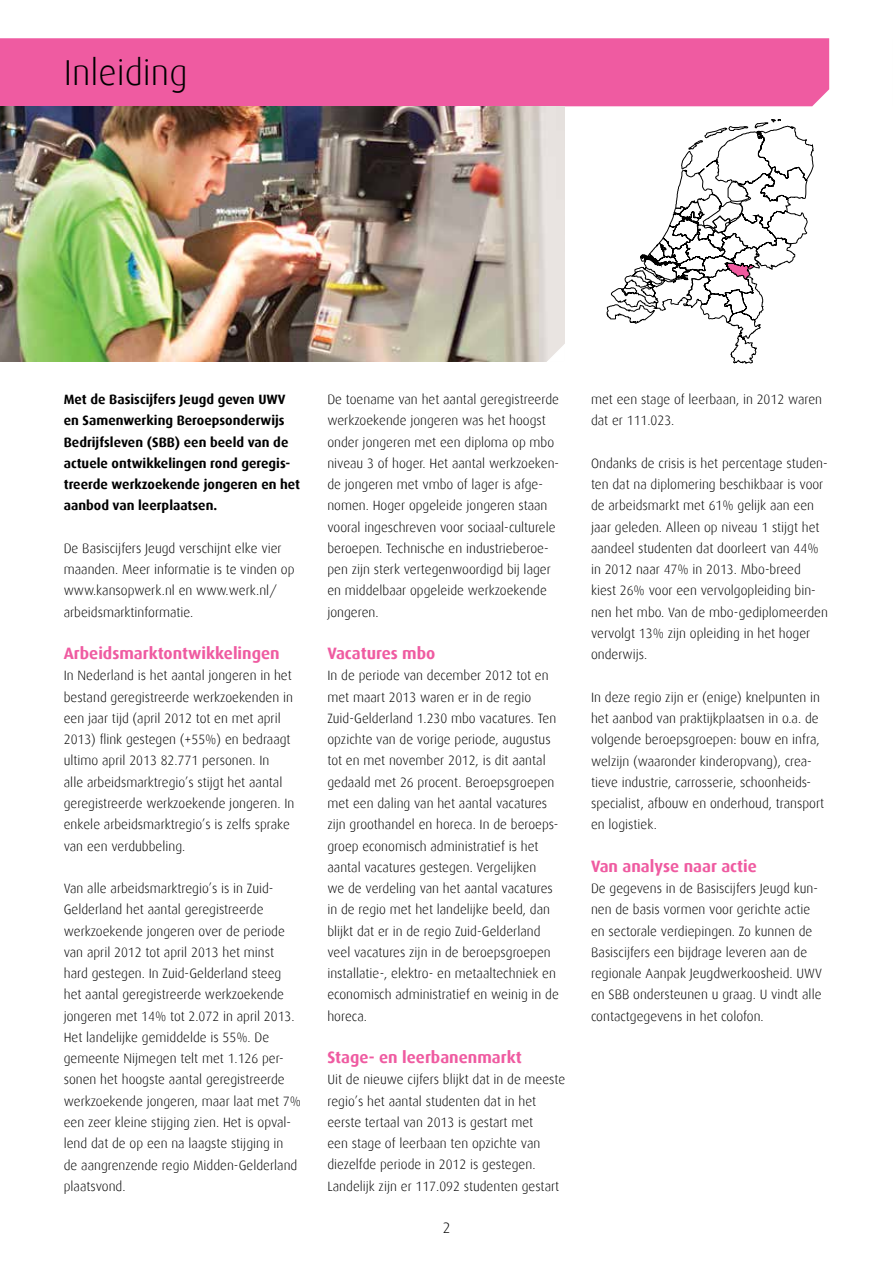
<style>
.page{position:relative;width:893px;height:1263px;background:#fff}
.page>*{position:absolute;margin:0;border:0;box-sizing:border-box;transform-origin:0 0}
.t1{font:300 36px "Dax";color:#000}
.t2{font:700 16.5px "Dax";color:#ef5ba1}
.t3{font:300 15px "Dax";color:#000}
.t4{font:300 13.5px/21.3px "Dax";color:#000}
.t5{font:700 13.5px/21.3px "Dax";color:#000}
</style>
<div class="page">
<div style="left:0;top:38px;width:829px;height:68px;background:#ef5ba1"></div>
<img style="left:0;top:107px;width:565px;height:255px">
<svg style="left:546px;top:341px;width:19px;height:21px"></svg>
<svg style="left:607px;top:119px;width:206px;height:244px"></svg>
<h1 class="t1" style="left:64px;top:53px;width:125px">Inleiding</h1>
<p class="t5" style="left:64px;top:389px;width:238px">Met de Basiscijfers Jeugd geven UWV en Samenwerking Beroepsonderwijs Bedrijfsleven (SBB) een beeld van de actuele ontwikkelingen rond geregis&shy;treerde werkzoekende jongeren en het aanbod van leerplaatsen.</p>
<p class="t4" style="left:64px;top:538px;width:232px">De Basiscijfers Jeugd verschijnt elke vier maanden. Meer informatie is te vinden op www.kansopwerk.nl en www.werk.nl/ arbeidsmarktinformatie.</p>
<p class="t2" style="left:64px;top:644px;width:217px">Arbeidsmarktontwikkelingen</p>
<p class="t4" style="left:64px;top:665px;width:232px">In Nederland is het aantal jongeren in het bestand geregistreerde werkzoekenden in een jaar tijd (april 2012 tot en met april 2013) flink gestegen (+55%) en bedraagt ultimo april 2013 82.771 personen. In<br>alle arbeidsmarktregio’s stijgt het aantal geregistreerde werkzoekende jongeren. In enkele arbeidsmarktregio’s is zelfs sprake van een verdubbeling.</p>
<p class="t4" style="left:64px;top:878px;width:239px">Van alle arbeidsmarktregio’s is in Zuid-Gelderland het aantal geregistreerde werkzoekende jongeren over de periode van april 2012 tot april 2013 het minst hard gestegen. In Zuid-Gelderland steeg het aantal geregistreerde werkzoekende jongeren met 14% tot 2.072 in april 2013.<br>Het landelijke gemiddelde is 55%. De gemeente Nijmegen telt met 1.126 per&shy;sonen het hoogste aantal geregistreerde werkzoekende jongeren, maar laat met 7% een zeer kleine stijging zien. Het is opval&shy;lend dat de op een na laagste stijging in<br>de aangrenzende regio Midden-Gelderland plaatsvond.</p>
<p class="t4" style="left:327px;top:389px;width:233px">De toename van het aantal geregistreerde werkzoekende jongeren was het hoogst onder jongeren met een diploma op mbo niveau 3 of hoger. Het aantal werkzoeken&shy;de jongeren met vmbo of lager is afge&shy;nomen. Hoger opgeleide jongeren staan vooral ingeschreven voor sociaal-culturele beroepen. Technische en industrieberoe&shy;pen zijn sterk vertegenwoordigd bij lager en middelbaar opgeleide werkzoekende jongeren.</p>
<p class="t2" style="left:327px;top:644px;width:109px">Vacatures mbo</p>
<p class="t4" style="left:327px;top:665px;width:233px">In de periode van december 2012 tot en met maart 2013 waren er in de regio Zuid-Gelderland 1.230 mbo vacatures. Ten opzichte van de vorige periode, augustus tot en met november 2012, is dit aantal gedaald met 26 procent. Beroepsgroepen met een daling van het aantal vacatures zijn groothandel en horeca. In de beroeps&shy;groep economisch administratief is het aantal vacatures gestegen. Vergelijken<br>we de verdeling van het aantal vacatures in de regio met het landelijke beeld, dan blijkt dat er in de regio Zuid-Gelderland veel vacatures zijn in de beroepsgroepen installatie-, elektro- en metaaltechniek en economisch administratief en weinig in de horeca.</p>
<p class="t2" style="left:327px;top:1048px;width:196px">Stage- en leerbanenmarkt</p>
<p class="t4" style="left:327px;top:1069px;width:239px">Uit de nieuwe cijfers blijkt dat in de meeste regio’s het aantal studenten dat in het eerste tertaal van 2013 is gestart met<br>een stage of leerbaan ten opzichte van diezelfde periode in 2012 is gestegen.<br>Landelijk zijn er 117.092 studenten gestart</p>
<p class="t3" style="left:443px;top:1220px;width:9px">2</p>
<p class="t4" style="left:591px;top:389px;width:233px">met een stage of leerbaan, in 2012 waren dat er 111.023.</p>
<p class="t4" style="left:591px;top:453px;width:238px">Ondanks de crisis is het percentage studen&shy;ten dat na diplomering beschikbaar is voor de arbeidsmarkt met 61% gelijk aan een jaar geleden. Alleen op niveau 1 stijgt het aandeel studenten dat doorleert van 44% in 2012 naar 47% in 2013. Mbo-breed kiest 26% voor een vervolgopleiding bin&shy;nen het mbo. Van de mbo-gediplomeerden vervolgt 13% zijn opleiding in het hoger onderwijs.</p>
<p class="t4" style="left:591px;top:687px;width:235px">In deze regio zijn er (enige) knelpunten in het aanbod van praktijkplaatsen in o.a. de volgende beroepsgroepen: bouw en infra, welzijn (waaronder kinderopvang), crea&shy;tieve industrie, carrosserie, schoonheids&shy;specialist, afbouw en onderhoud, transport en logistiek.</p>
<p class="t2" style="left:591px;top:857px;width:167px">Van analyse naar actie</p>
<p class="t4" style="left:591px;top:878px;width:232px">De gegevens in de Basiscijfers Jeugd kun&shy;nen de basis vormen voor gerichte actie en sectorale verdiepingen. Zo kunnen de Basiscijfers een bijdrage leveren aan de regionale Aanpak Jeugdwerkoosheid. UWV en SBB ondersteunen u graag. U vindt alle contactgegevens in het colofon.</p>
</div>
